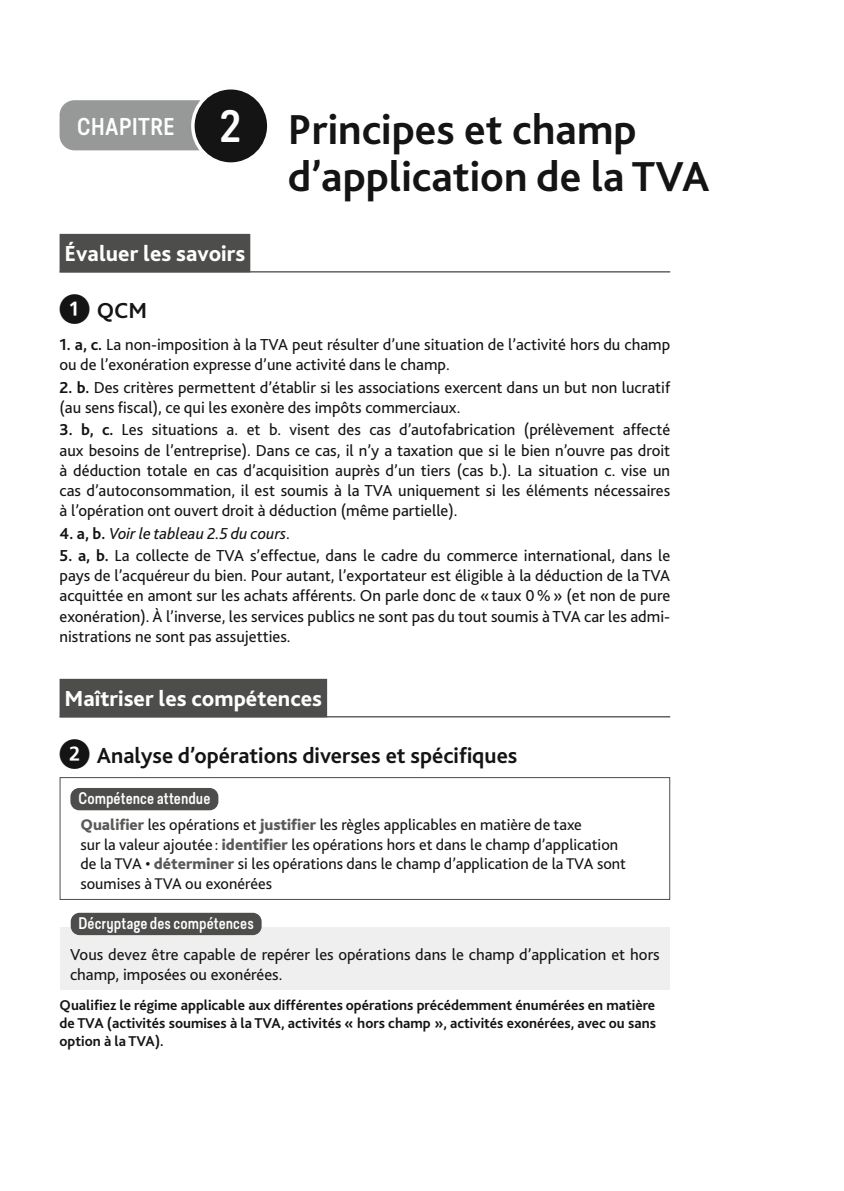
<style>
.page{position:relative;width:844px;height:1191px;background:#fff}
.page>*{position:absolute;margin:0;border:0;box-sizing:border-box;transform-origin:0 0}
.t1{font:700 43.75px/47.2px "Bliss 2";color:#131413}
.t2{font:500 42.35px "Predige Rounded";color:#fefefe}
.t3{font:700 22.75px "Bliss 2";color:#131413}
.t4{font:800 22.75px "Bliss 2";color:#fefefe}
.t5{font:500 22.75px "Predige Rounded";letter-spacing:.02em;color:#fefefe}
.t6{font:16.62px/20.1px "Bliss 2";color:#131413}
.t7{font:italic 16.62px "Bliss 2";color:#131413}
.t8{font:16.1px/19.6px "Bliss 2";color:#131413}
.t9{font:500 15.75px "Predige Rounded";letter-spacing:.005em;color:#fefefe;scale:.95 1}
.t10{font:700 14.88px/17.8px "Bliss 2";color:#131413;text-align:justify}
.s1{font-family:"TP Pchiffres";font-weight:400;font-size:29.75px}
.s2{font-weight:700}
.s3{font-weight:700;font-style:normal}
.s4{font-style:normal}
.s5{font-weight:800;color:#5a5a59}
</style>
<div class="page">
<div style="left:60px;top:100px;width:191px;height:50px;background:#979898;border-radius:15px"></div>
<div style="left:193px;top:88px;width:76px;height:76px;background:#131413;border-radius:50%"></div>
<div style="left:191px;top:86px;width:79px;height:80px;border:4px solid #fefefe;border-radius:50%"></div>
<hr style="left:60px;top:271px;width:610px;height:1px;background:#131413">
<div style="left:60px;top:234px;width:190px;height:38px;background:#4d4d4c"></div>
<hr style="left:60px;top:716px;width:610px;height:1px;background:#131413">
<div style="left:60px;top:679px;width:267px;height:38px;background:#4d4d4c"></div>
<div style="left:70px;top:788px;width:148px;height:22px;background:#4d4d4c;border-radius:9px"></div>
<div style="left:60px;top:777px;width:610px;height:123px;border:1px solid #4d4d4c"></div>
<div style="left:60px;top:927px;width:609px;height:62px;background:#efefef"></div>
<div style="left:71px;top:912px;width:190px;height:23px;background:#4d4d4c;border-radius:9px"></div>
<h3 class="t5" style="left:77px;top:111px;width:99px">CHAPITRE</h3>
<h2 class="t2" style="left:218px;top:97px;width:24px">2</h2>
<h1 class="t1" style="left:288px;top:104px;width:423px">Principes et champ d’application de la TVA</h1>
<h3 class="t4" style="left:64px;top:239px;width:182px">Évaluer les savoirs</h3>
<h3 class="t3" style="left:60px;top:296px;width:89px"><span class="s1">1</span> QCM</h3>
<p class="t6" style="left:60px;top:334px;width:612px"><span class="s2">1. a, c.</span> La non-imposition à la TVA peut résulter d’une situation de l’activité hors du champ ou de l’exonération expresse d’une activité dans le champ.</p>
<p class="t6" style="left:60px;top:376px;width:612px"><span class="s2">2. b.</span> Des critères permettent d’établir si les associations exercent dans un but non lucratif (au sens fiscal), ce qui les exonère des impôts commerciaux.</p>
<p class="t6" style="left:60px;top:419px;width:612px;text-align:justify"><span class="s2">3. b, c.</span> Les situations a. et b. visent des cas d’autofabrication (prélèvement affecté aux besoins de l’entreprise). Dans ce cas, il n’y a taxation que si le bien n’ouvre pas droit à déduction totale en cas d’acquisition auprès d’un tiers (cas b.). La situation c. vise un cas d’autoconsommation, il est soumis à la TVA uniquement si les éléments nécessaires à -l’opération ont ouvert droit à déduction (même partielle).</p>
<p class="t7" style="left:60px;top:522px;width:232px"><span class="s3">4. a, b.</span> Voir le tableau 2.5 du cours<span class="s4">.</span></p>
<p class="t6" style="left:60px;top:545px;width:612px;text-align:justify"><span class="s2">5. a, b.</span> La collecte de TVA s’effectue, dans le cadre du commerce international, dans le pays de l’acquéreur du bien. Pour autant, l’exportateur est éligible à la déduction de la TVA acquittée en amont sur les achats afférents. On parle donc de «taux 0%» (et non de pure exonération). À l’inverse, les services publics ne sont pas du tout soumis à TVA car les admi&shy;nistrations ne sont pas assujetties.</p>
<h3 class="t4" style="left:64px;top:684px;width:259px">Maîtriser les compétences</h3>
<h3 class="t3" style="left:60px;top:741px;width:459px"><span class="s1">2</span> Analyse d’opérations diverses et spécifiques</h3>
<p class="t9" style="left:78px;top:787px;width:140px">Compétence attendue</p>
<p class="t8" style="left:80px;top:814px;width:547px"><span class="s5">Qualifier</span> les opérations et <span class="s5">justifier</span> les règles applicables en matière de taxe<br>sur la valeur ajoutée : <span class="s5">identifier</span> les opérations hors et dans le champ d’application de la TVA • <span class="s5">déterminer</span> si les opérations dans le champ d’application de la TVA sont soumises à TVA ou exonérées</p>
<p class="t9" style="left:78px;top:912px;width:186px">Décryptage des compétences</p>
<p class="t6" style="left:70px;top:943px;width:591px">Vous devez être capable de repérer les opérations dans le champ d’application et hors champ, imposées ou exonérées.</p>
<p class="t10" style="left:60px;top:995px;width:597px">Qualifiez le régime applicable aux différentes opérations précédemment énumérées en matière de TVA (activités soumises à la TVA, activités « hors champ », activités exonérées, avec ou sans option à la TVA).</p>
</div>
